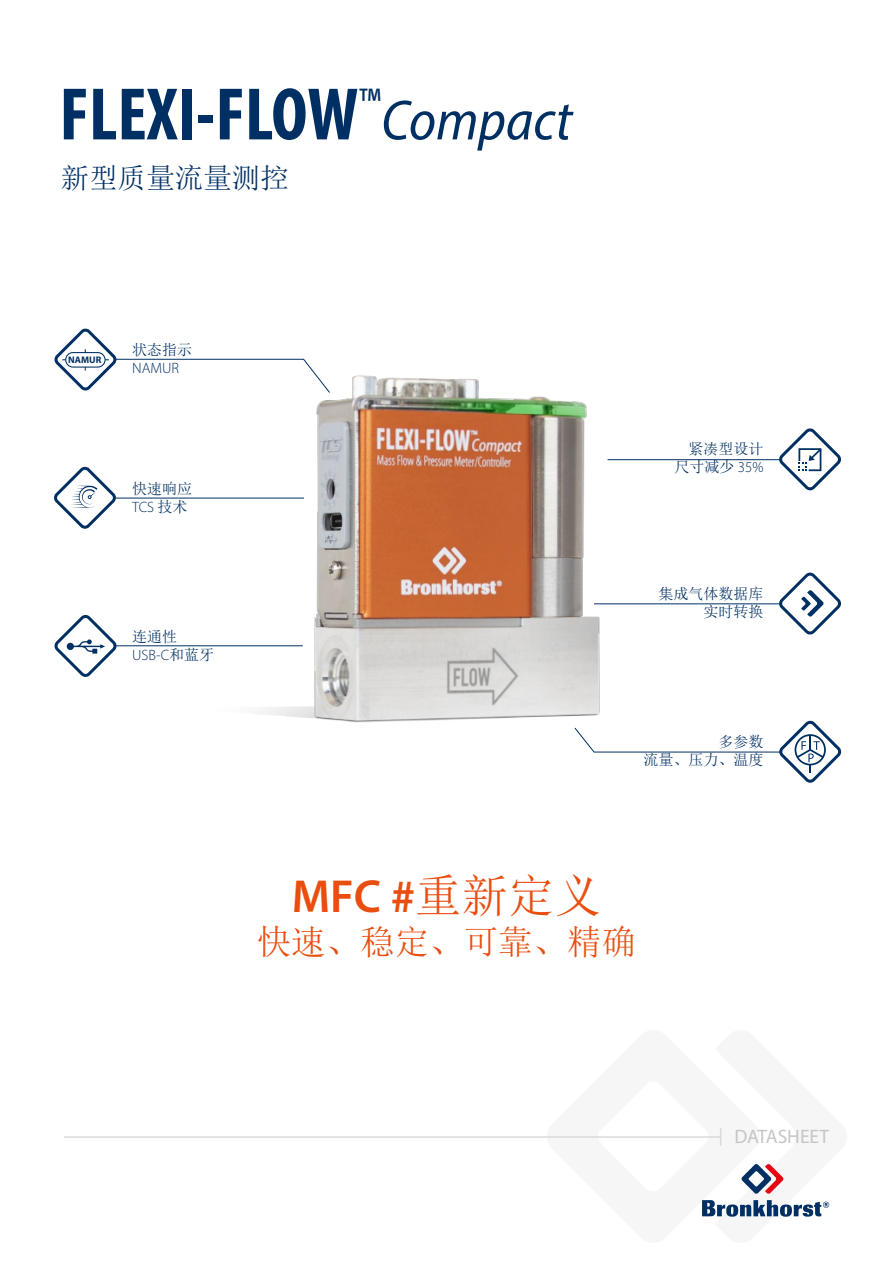
<style>
.page{position:relative;width:893px;height:1263px;background:#fff}
.page>*{position:absolute;margin:0;border:0;box-sizing:border-box;transform-origin:0 0}
.t1{font:700 condensed 75px "Myriad Pro";color:#003063}
.Tabel_-_platte_tekst{font:600 46.5px "Myriad Pro";color:#e94e0f}
.Tabel_-_platte_tekst-2{font:34.5px "Sim Sun";color:#e94e0f}
.t2{font:28.5px "Sim Sun";color:#003063}
.t3{font:19.5px "Myriad Pro";color:#c6c6c6}
.t4{font:15px "Sim Sun";color:#003063}
.t5{font:300 15px "Myriad Pro";color:#003063}
.t6{font:700 9.6px "Myriad Pro";color:#003063}
.s1{font-weight:400;font-style:italic;font-stretch:semi-condensed;font-size:57px}
.s2{font-family:"Sim Sun";font-weight:400}
.s3{font-family:"Myriad Pro";font-weight:300}
</style>
<div class="page">
<hr style="left:64px;top:1136px;width:657px;height:2px;background:#dadada">
<hr style="left:608px;top:459px;width:172px;height:1px;background:#003063">
<hr style="left:594px;top:603px;width:186px;height:1px;background:#003063">
<hr style="left:114px;top:498px;width:190px;height:1px;background:#003063">
<svg style="left:54px;top:466px;width:65px;height:63px"></svg>
<svg style="left:776px;top:428px;width:65px;height:63px"></svg>
<hr style="left:115px;top:645px;width:188px;height:1px;background:#003063">
<svg style="left:749px;top:720px;width:93px;height:63px"></svg>
<svg style="left:54px;top:615px;width:66px;height:62px"></svg>
<img style="left:122px;top:375px;width:627px;height:378px">
<svg style="left:54px;top:328px;width:277px;height:66px"></svg>
<svg style="left:776px;top:572px;width:65px;height:63px"></svg>
<svg style="left:702px;top:1128px;width:128px;height:89px"></svg>
<p class="t1" style="left:59px;top:68px;width:514px">FLEXI-FLOW<sup>™</sup><span class="s1">Compact</span></p>
<p class="t2" style="left:61px;top:163px;width:229px">新型质量流量测控</p>
<p class="t6" style="left:68px;top:353px;width:35px">NAMUR</p>
<p class="t4" style="left:132px;top:342px;width:62px">状态指示</p>
<p class="t5" style="left:132px;top:359px;width:48px">NAMUR</p>
<p class="t4" style="left:132px;top:481px;width:62px">快速响应</p>
<p class="t5" style="left:132px;top:498px;width:57px">TCS <span class="s2">技术</span></p>
<p class="t4" style="left:132px;top:629px;width:46px">连通性</p>
<p class="t5" style="left:132px;top:646px;width:84px">USB-C<span class="s2">和蓝牙</span></p>
<p class="t4" style="left:688px;top:442px;width:76px">紧凑型设计</p>
<p class="t4" style="left:674px;top:460px;width:90px">尺寸减少 <span class="s3">35%</span></p>
<p class="t4" style="left:658px;top:586px;width:106px">集成气体数据库</p>
<p class="t4" style="left:703px;top:604px;width:61px">实时转换</p>
<p class="t4" style="left:718px;top:734px;width:46px">多参数</p>
<p class="t4" style="left:643px;top:752px;width:121px">流量、压力、温度</p>
<p class="Tabel_-_platte_tekst" style="left:292px;top:867px;width:311px">MFC #<span class="s2">重新定义</span></p>
<p class="Tabel_-_platte_tekst-2" style="left:257px;top:924px;width:381px">快速、稳定、可靠、精确</p>
<p class="t3" style="left:734px;top:1124px;width:96px">DATASHEET</p>
</div>
